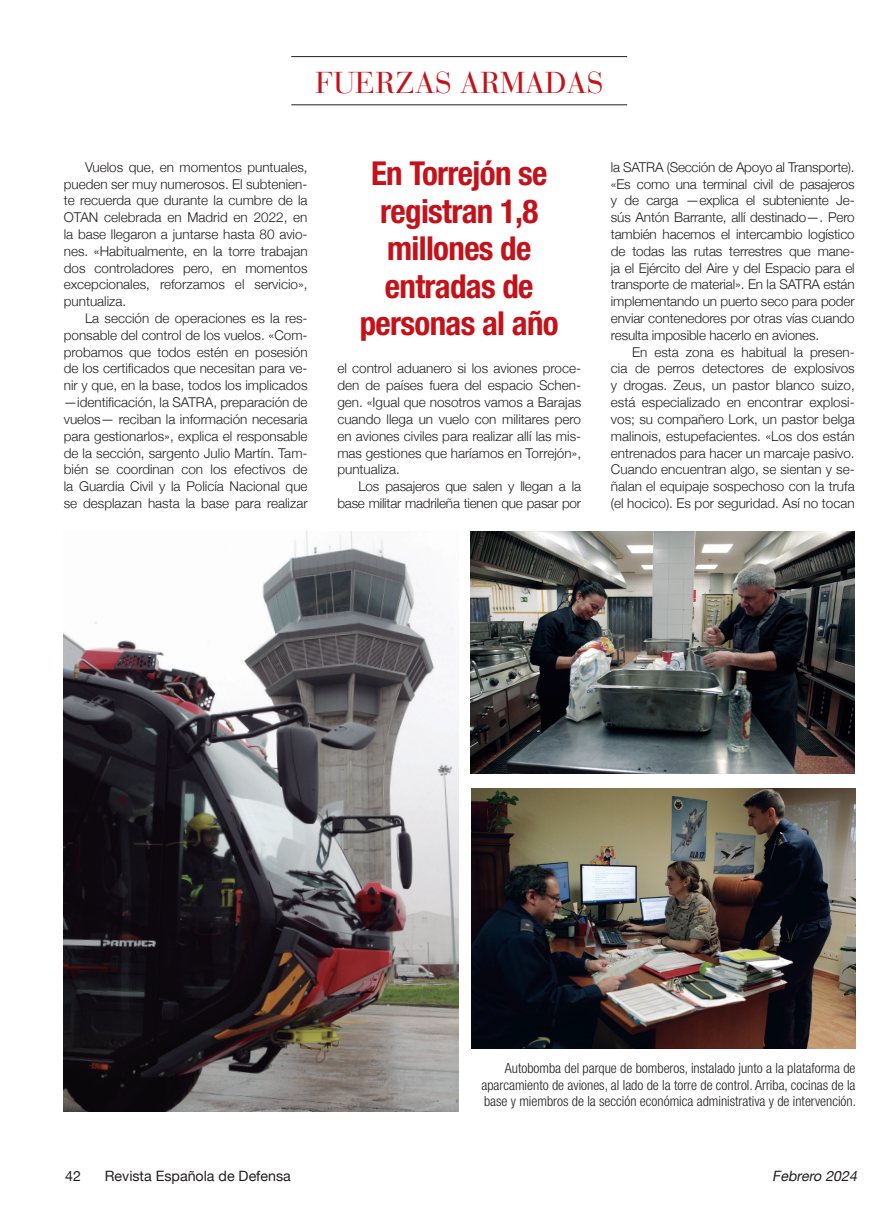
<style>
.page{position:relative;width:893px;height:1217px;background:#fff}
.page>*{position:absolute;margin:0;border:0;box-sizing:border-box;transform-origin:0 0}
.Coro-Sumario{font:700 condensed 33px/37.5px "Helvetica Neue";letter-spacing:-.02em;color:#c4121a;text-align:center}
.Título_B{font:30px "Bauer Bodoni";color:#c4121a}
.t1{font:14.25px "Helvetica Neue";color:#231f20}
.t2{font:italic 14.25px "Helvetica Neue";color:#231f20}
.Título_B-2{font:300 condensed 13.95px/16.5px "Helvetica Neue";color:#231f20;text-align:justify}
.Coro-Texto{font:300 13.5px/16.8px "Helvetica Neue";color:#231f20;text-align:justify}
</style>
<div class="page">
<hr style="left:291px;top:56px;width:336px;height:1px;background:#231f20">
<hr style="left:291px;top:104px;width:336px;height:1px;background:#231f20">
<img style="left:471px;top:531px;width:384px;height:242px">
<img style="left:64px;top:531px;width:394px;height:580px">
<img style="left:471px;top:788px;width:385px;height:260px">
<p class="Título_B" style="left:315px;top:65px;width:290px">FUERZAS ARMADAS</p>
<p class="Coro-Texto" style="left:64px;top:157px;width:245px;text-indent:21px">Vuelos que, en momentos puntuales, pueden ser muy numerosos. El subtenien&shy;te recuerda que durante la cumbre de la OTAN celebrada en Madrid en 2022, en la base llegaron a juntarse hasta 80 avio&shy;nes. «Habitualmente, en la torre trabajan dos controladores pero, en momentos excepcionales, reforzamos el servicio», puntualiza.</p>
<p class="Coro-Texto" style="left:64px;top:309px;width:245px;text-indent:21px">La sección de operaciones es la res&shy;ponsable del control de los vuelos. «Com&shy;probamos que todos estén en posesión de los certificados que necesitan para ve&shy;nir y que, en la base, todos los implicados —identificación, la SATRA, preparación de vuelos— reciban la información necesaria para gestionarlos», explica el responsable de la sección, sargento Julio Martín. Tam&shy;bién se coordinan con los efectivos de la Guardia Civil y la Policía Nacional que se desplazan hasta la base para realizar</p>
<p class="Coro-Sumario" style="left:360px;top:154px;width:200px">En Torrejón se registran 1,8 millones de entradas de personas al año</p>
<p class="Coro-Texto" style="left:337px;top:359px;width:245px">el control aduanero si los aviones proce&shy;den de países fuera del espacio Schen&shy;gen. «Igual que nosotros vamos a Barajas cuando llega un vuelo con militares pero en aviones civiles para realizar allí las mis&shy;mas gestiones que haríamos en Torrejón», puntualiza.</p>
<p class="Coro-Texto" style="left:337px;top:477px;width:245px;text-align:right">Los pasajeros que salen y llegan a la base militar madrileña tienen que pasar por</p>
<p class="Coro-Texto" style="left:611px;top:157px;width:245px">la SATRA (Sección de Apoyo al Transporte). «Es como una terminal civil de pasajeros y de carga —explica el subteniente Je&shy;sús Antón Barrante, allí destinado—. Pero también hacemos el intercambio logístico de todas las rutas terrestres que mane&shy;ja el Ejército del Aire y del Espacio para el transporte de material». En la SATRA están implementando un puerto seco para poder enviar contenedores por otras vías cuando resulta imposible hacerlo en aviones.</p>
<p class="Coro-Texto" style="left:611px;top:342px;width:245px;text-indent:21px">En esta zona es habitual la presen&shy;cia de perros detectores de explosivos y drogas. Zeus, un pastor blanco suizo, está especializado en encontrar explosi&shy;vos; su compañero Lork, un pastor belga malinois, estupefacientes. «Los dos están entrenados para hacer un marcaje pasivo.<br>Cuando encuentran algo, se sientan y se&shy;ñalan el equipaje sospechoso con la trufa (el hocico). Es por seguridad. Así no tocan</p>
<p class="Título_B-2" style="left:481px;top:1059px;width:376px;text-indent:23px">Autobomba del parque de bomberos, instalado junto a la plataforma de aparcamiento de aviones, al lado de la torre de control. Arriba, cocinas de la base y miembros de la sección económica administrativa y de intervención.</p>
<p class="t1" style="left:65px;top:1165px;width:17px">42</p>
<p class="t1" style="left:105px;top:1165px;width:188px">Revista Española de Defensa</p>
<p class="t2" style="left:772px;top:1165px;width:90px">Febrero 2024</p>
</div>
